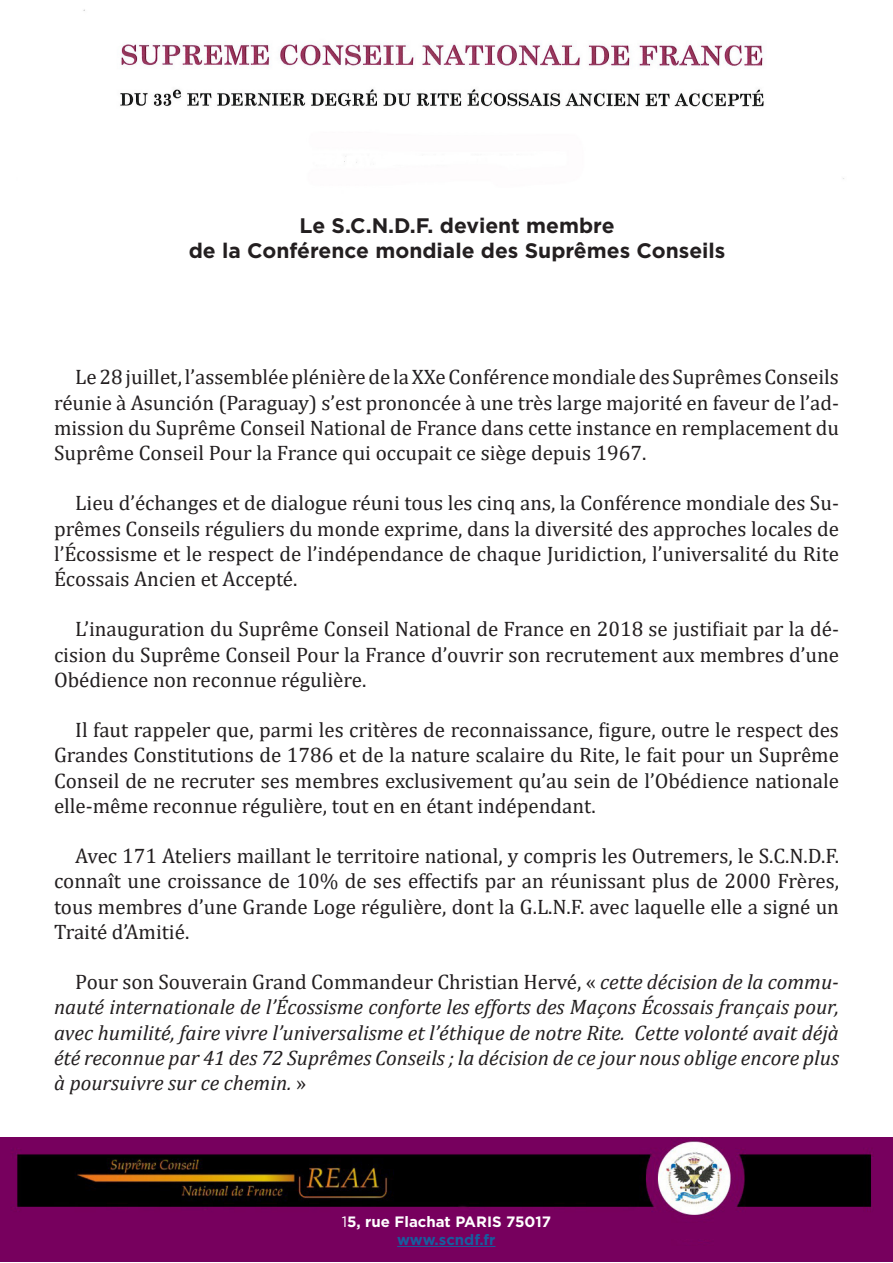
<style>
.page{position:relative;width:893px;height:1263px;background:#fff}
.page>*{position:absolute;margin:0;border:0;box-sizing:border-box;transform-origin:0 0}
.t1{font:21px/25.2px "Cambria";color:#231f20;text-align:justify}
.t2{font:italic 21px/25.2px "Cambria";color:#231f20;text-align:justify}
.t3{font:700 21px "Gotham";color:#231f20}
.t4{font:700 15px "Gotham";color:#fff}
.t5{font:700 15px "Gotham";color:#175d9e}
.s1{font-style:normal}
.s2{font-weight:400}
</style>
<div class="page">
<img style="left:83px;top:9px;width:761px;height:170px">
<div style="left:0;top:1239px;width:893px;height:23px;background:#77005e"></div>
<img style="left:0;top:1137px;width:893px;height:102px">
<hr style="left:397px;top:1246px;width:98px;height:1px;background:#175d9e">
<p class="t3" style="left:300px;top:212px;width:316px">Le S.C.N.D.F. devient membre</p>
<p class="t3" style="left:189px;top:237px;width:538px">de la Conférence mondiale des Suprêmes Conseils</p>
<p class="t1" style="left:54px;top:364px;width:786px;text-indent:21px">Le 28 juillet, l’assemblée plénière de la XXe Conférence mondiale des Suprêmes Conseils réunie à Asunción (Paraguay) s’est prononcée à une très large majorité en faveur de l’ad&shy;mission du Suprême Conseil National de France dans cette instance en remplacement du Suprême Conseil Pour la France qui occupait ce siège depuis 1967.</p>
<p class="t1" style="left:54px;top:490px;width:786px;text-indent:21px">Lieu d’échanges et de dialogue réuni tous les cinq ans, la Conférence mondiale des Su&shy;prêmes Conseils réguliers du monde exprime, dans la diversité des approches locales de l’Écossisme et le respect de l’indépendance de chaque Juridiction, l’universalité du Rite Écossais Ancien et Accepté.</p>
<p class="t1" style="left:54px;top:616px;width:786px;text-indent:21px">L’inauguration du Suprême Conseil National de France en 2018 se justifiait par la dé&shy;cision du Suprême Conseil Pour la France d’ouvrir son recrutement aux membres d’une Obédience non reconnue régulière.</p>
<p class="t1" style="left:54px;top:717px;width:786px;text-indent:21px">Il faut rappeler que, parmi les critères de reconnaissance, figure, outre le respect des Grandes Constitutions de 1786 et de la nature scalaire du Rite, le fait pour un Suprême Conseil de ne recruter ses membres exclusivement qu’au sein de l’Obédience nationale elle-même reconnue régulière, tout en en étant indépendant.</p>
<p class="t1" style="left:54px;top:843px;width:786px;text-indent:21px">Avec 171 Ateliers maillant le territoire national, y compris les Outremers, le S.C.N.D.F. connaît une croissance de 10% de ses effectifs par an réunissant plus de 2000 Frères, tous membres d’une Grande Loge régulière, dont la G.L.N.F. avec laquelle elle a signé un Traité d’Amitié.</p>
<p class="t2" style="left:54px;top:968px;width:786px;text-indent:21px"><span class="s1">Pour son Souverain Grand Commandeur Christian Hervé, «</span> cette décision de la commu&shy;nauté internationale de l’Écossisme conforte les efforts des Maçons Écossais français pour, avec humilité, faire vivre l’universalisme et l’éthique de notre Rite. Cette volonté avait déjà été reconnue par 41 des 72 Suprêmes Conseils ; la décision de ce jour nous oblige encore plus à poursuivre sur ce chemin. <span class="s1">»</span></p>
<p class="t4" style="left:342px;top:1212px;width:211px"><span class="s2">1</span>5, rue Flachat PARIS 75017</p>
<p class="t5" style="left:397px;top:1230px;width:100px">www.scndf.fr</p>
</div>
